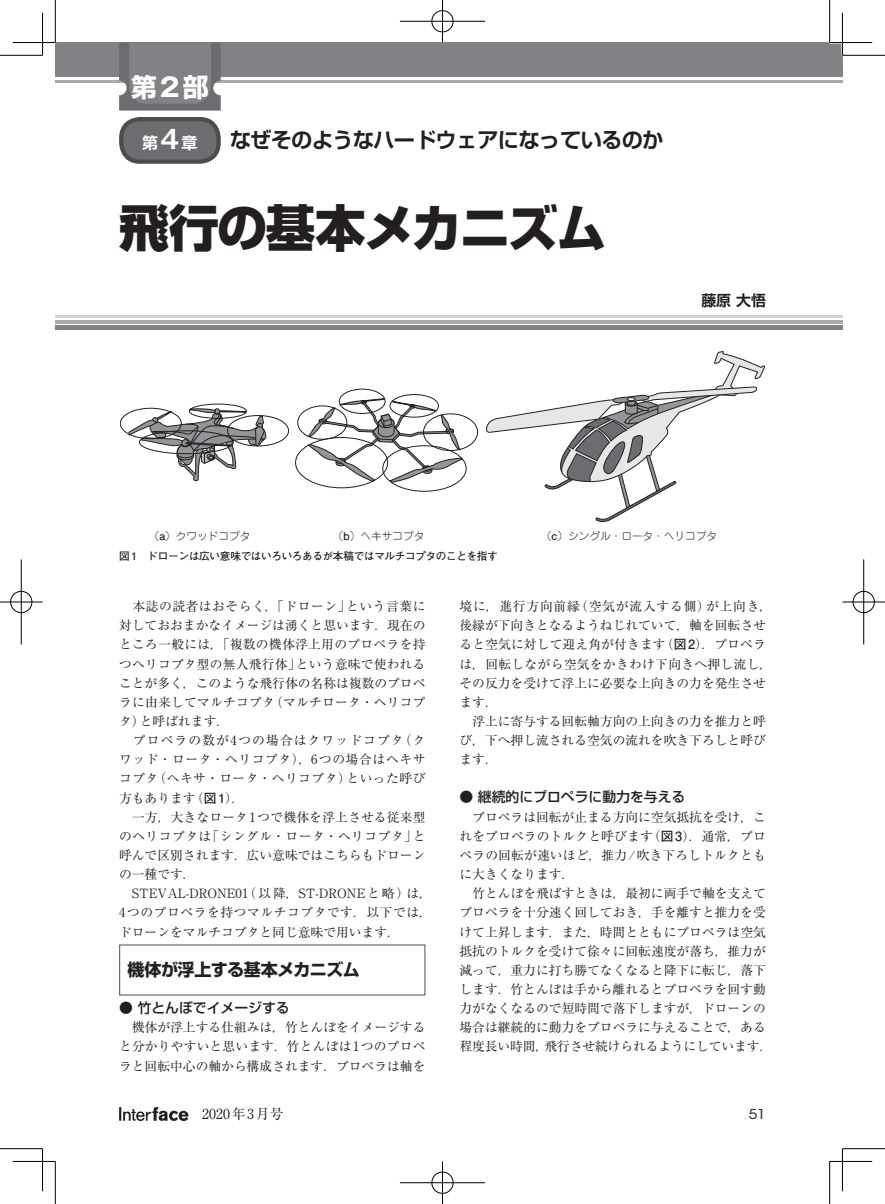
<style>
.page{position:relative;width:885px;height:1204px;background:#fff}
.page>*{position:absolute;margin:0;border:0;box-sizing:border-box;transform-origin:0 0}
.t1{font:800 49.95px "Shin Go Pro";letter-spacing:-.035em;color:#231f20}
.t2{font:700 25.65px "Shin Go Pro";color:#fff}
.t3{font:700 21.3px "Shin Go Pro De";letter-spacing:-.035em;color:#231f20}
.t4{font:700 16.95px "Shin Go Pro";letter-spacing:-.035em;color:#231f20}
.t5{font:700 15.9px "Shin Go Pro De";color:#fff}
.t6{font:700 14.85px "Shin Go Pro De";color:#231f20}
.t7{font:500 13.8px "Shin Go Pro";color:#231f20}
.t8{font:13.8px "Ryumin Pro";color:#231f20}
.t9{font:13.35px "ITC Avant Garde Std";color:#231f20;scale:1.11 1}
.t10{font:12.75px/19.2px "Ryumin Pro";color:#231f20}
.t11{font:700 10.65px "Futo Go B101 Pro";letter-spacing:-.035em;color:#231f20}
.t12{font:300 10.65px "Jun 101 Pro";color:#231f20}
.s1{font-family:"Gothic MB101 Pro"}
.s2{font-family:"Gothic MB101 Pro De";font-size:25.5px}
.s3{font-family:"Futo Go B101 Pro";font-weight:700}
</style>
<div class="page">
<div style="left:55px;top:43px;width:787px;height:34px;background:#808285"></div>
<hr style="left:55px;top:81px;width:787px;height:2px;background:#a8a9ad">
<svg style="left:119px;top:1107px;width:70px;height:14px"></svg>
<svg style="left:128px;top:408px;width:138px;height:74px"></svg>
<div style="left:120px;top:408px;width:61px;height:31px;border:1px solid #231f20;border-radius:50%"></div>
<div style="left:227px;top:415px;width:62px;height:31px;border:1px solid #231f20;border-radius:50%"></div>
<div style="left:189px;top:404px;width:57px;height:14px;border:1px solid #231f20;border-radius:50%"></div>
<div style="left:139px;top:430px;width:94px;height:24px;border:1px solid #231f20;border-radius:50%"></div>
<svg style="left:307px;top:398px;width:156px;height:84px"></svg>
<div style="left:297px;top:406px;width:50px;height:33px;border:1px solid #231f20;border-radius:50%"></div>
<div style="left:423px;top:413px;width:54px;height:37px;border:1px solid #231f20;border-radius:50%"></div>
<div style="left:339px;top:389px;width:46px;height:24px;border:1px solid #231f20;border-radius:50%"></div>
<div style="left:390px;top:394px;width:48px;height:23px;border:1px solid #231f20;border-radius:50%"></div>
<div style="left:295px;top:437px;width:93px;height:51px;border:1px solid #231f20;border-radius:50%"></div>
<div style="left:382px;top:445px;width:84px;height:46px;border:1px solid #231f20;border-radius:50%"></div>
<svg style="left:486px;top:351px;width:278px;height:171px"></svg>
<hr style="left:55px;top:320px;width:787px;height:3px;background:#a8a9ad">
<div style="left:55px;top:325px;width:787px;height:5px;background:#808285"></div>
<hr style="left:55px;top:316px;width:787px;height:2px;background:#d1d2d4">
<svg style="left:119px;top:43px;width:102px;height:68px"></svg>
<div style="left:121px;top:119px;width:97px;height:43px;background:#6c6d70;border-radius:19px"></div>
<div style="left:119px;top:117px;width:102px;height:47px;border:4px solid #4b4c4d;border-radius:19px"></div>
<hr style="left:829px;top:41px;width:43px;height:3px;background:#fff">
<hr style="left:841px;top:13px;width:2px;height:42px;background:#fff">
<hr style="left:0;top:55px;width:43px;height:1px;background:#000">
<hr style="left:842px;top:55px;width:42px;height:1px;background:#000">
<hr style="left:0;top:1148px;width:43px;height:1px;background:#000">
<hr style="left:842px;top:1148px;width:42px;height:1px;background:#000">
<hr style="left:55px;top:0;width:1px;height:43px;background:#000">
<hr style="left:55px;top:1161px;width:1px;height:42px;background:#000">
<hr style="left:829px;top:0;width:1px;height:43px;background:#000">
<hr style="left:829px;top:1161px;width:1px;height:42px;background:#000">
<hr style="left:13px;top:42px;width:42px;height:1px;background:#000">
<hr style="left:829px;top:42px;width:43px;height:1px;background:#000">
<hr style="left:13px;top:1161px;width:42px;height:1px;background:#000">
<hr style="left:829px;top:1161px;width:43px;height:1px;background:#000">
<hr style="left:42px;top:13px;width:1px;height:42px;background:#000">
<hr style="left:42px;top:1148px;width:1px;height:43px;background:#000">
<hr style="left:842px;top:13px;width:1px;height:42px;background:#000">
<hr style="left:842px;top:1148px;width:1px;height:43px;background:#000">
<div style="left:431px;top:10px;width:23px;height:23px;border:2px solid #fff;border-radius:50%"></div>
<hr style="left:400px;top:20px;width:85px;height:2px;background:#fff">
<hr style="left:441px;top:0;width:2px;height:43px;background:#fff">
<div style="left:431px;top:10px;width:22px;height:22px;border:1px solid #000;border-radius:50%"></div>
<hr style="left:400px;top:21px;width:85px;height:1px;background:#000">
<hr style="left:442px;top:0;width:1px;height:43px;background:#000">
<div style="left:431px;top:1170px;width:23px;height:24px;border:2px solid #fff;border-radius:50%"></div>
<hr style="left:400px;top:1181px;width:85px;height:2px;background:#fff">
<hr style="left:441px;top:1161px;width:2px;height:42px;background:#fff">
<div style="left:431px;top:1171px;width:22px;height:22px;border:1px solid #000;border-radius:50%"></div>
<hr style="left:400px;top:1182px;width:85px;height:1px;background:#000">
<hr style="left:442px;top:1161px;width:1px;height:42px;background:#000">
<div style="left:10px;top:590px;width:23px;height:23px;border:2px solid #fff;border-radius:50%"></div>
<hr style="left:0;top:601px;width:43px;height:2px;background:#fff">
<hr style="left:20px;top:559px;width:2px;height:85px;background:#fff">
<div style="left:10px;top:591px;width:22px;height:21px;border:1px solid #000;border-radius:50%"></div>
<hr style="left:0;top:601px;width:43px;height:1px;background:#000">
<hr style="left:21px;top:559px;width:1px;height:85px;background:#000">
<div style="left:851px;top:590px;width:24px;height:23px;border:2px solid #fff;border-radius:50%"></div>
<hr style="left:842px;top:601px;width:42px;height:2px;background:#fff">
<hr style="left:862px;top:559px;width:2px;height:85px;background:#fff">
<div style="left:852px;top:591px;width:22px;height:21px;border:1px solid #000;border-radius:50%"></div>
<hr style="left:842px;top:601px;width:42px;height:1px;background:#000">
<hr style="left:863px;top:559px;width:1px;height:85px;background:#000">
<h2 class="t2" style="left:131px;top:67px;width:79px">第<span class="s1">2</span>部</h2>
<p class="t5" style="left:142px;top:130px;width:57px">第<span class="s2">4</span>章</p>
<h3 class="t3" style="left:230px;top:122px;width:435px">なぜそのようなハードウェアになっているのか</h3>
<h1 class="t1" style="left:119px;top:188px;width:489px">飛行の基本メカニズム</h1>
<p class="t6" style="left:701px;top:288px;width:66px">藤原 大悟</p>
<p class="t12" style="left:149px;top:528px;width:103px">（<span class="s3">a</span>）クワッドコプタ</p>
<p class="t12" style="left:333px;top:528px;width:93px">（<span class="s3">b</span>）ヘキサコプタ</p>
<p class="t12" style="left:541px;top:528px;width:177px">（<span class="s3">c</span>）シングル・ロータ・ヘリコプタ</p>
<p class="t11" style="left:119px;top:547px;width:380px">図 1　ドローンは広い意味ではいろいろあるが本稿ではマルチコプタのことを指す</p>
<p class="t10" style="left:119px;top:596px;width:314px">　本誌の読者はおそらく，「ドローン」という言葉に対しておおまかなイメージは湧くと思います．現在のところ一般には，「複数の機体浮上用のプロペラを持つヘリコプタ型の無人飛行体」という意味で使われることが多く，このような飛行体の名称は複数のプロペラに由来してマルチコプタ（マルチロータ・ヘリコプタ）と呼ばれます．<br>　プロペラの数が4つの場合はクワッドコプタ（クワッド・ロータ・ヘリコプタ），6つの場合はヘキサコプタ（ヘキサ・ロータ・ヘリコプタ）といった呼び方もあります（<span class="s3">図1</span>）．<br>　一方，大きなロータ 1つで機体を浮上させる従来型のヘリコプタは「シングル・ロータ・ヘリコプタ」と呼んで区別されます．広い意味ではこちらもドローンの一種です．<br>　STEVAL-DRONE01（以降，ST-DRONEと略）は，<br>4つのプロペラを持つマルチコプタです．以下では，ドローンをマルチコプタと同じ意味で用います．</p>
<h3 class="t4" style="left:128px;top:956px;width:233px">機体が浮上する基本メカニズム</h3>
<p class="t7" style="left:119px;top:996px;width:172px">● 竹とんぼでイメージする</p>
<p class="t10" style="left:119px;top:1016px;width:308px;text-align:justify">　機体が浮上する仕組みは，竹とんぼをイメージすると分かりやすいと思います．竹とんぼは 1つのプロペラと回転中心の軸から構成されます．プロペラは軸を</p>
<p class="t10" style="left:459px;top:596px;width:314px">境に，進行方向前縁（空気が流入する側）が上向き，後縁が下向きとなるようねじれていて，軸を回転させると空気に対して迎え角が付きます（<span class="s3">図2</span>）．プロペラは，回転しながら空気をかきわけ下向きへ押し流し，その反力を受けて浮上に必要な上向きの力を発生させます．<br>　浮上に寄与する回転軸方向の上向きの力を推力と呼び，下へ押し流される空気の流れを吹き下ろしと呼びます．</p>
<p class="t7" style="left:459px;top:785px;width:227px">● 継続的にプロペラに動力を与える</p>
<p class="t10" style="left:459px;top:806px;width:314px">　プロペラは回転が止まる方向に空気抵抗を受け，これをプロペラのトルクと呼びます（<span class="s3">図3</span>）．通常，プロペラの回転が速いほど，推力 /吹き下ろしトルクともに大きくなります．<br>　竹とんぼを飛ばすときは，最初に両手で軸を支えてプロペラを十分速く回しておき，手を離すと推力を受けて上昇します．また，時間とともにプロペラは空気抵抗のトルクを受けて徐々に回転速度が落ち，推力が減って，重力に打ち勝てなくなると降下に転じ，落下します．竹とんぼは手から離れるとプロペラを回す動力がなくなるので短時間で落下しますが，ドローンの場合は継続的に動力をプロペラに与えることで，ある程度長い時間，飛行させ続けられるようにしています．</p>
<p class="t8" style="left:188px;top:1103px;width:97px">　2020年 3月号</p>
<p class="t9" style="left:748px;top:1105px;width:17px">51</p>
</div>
